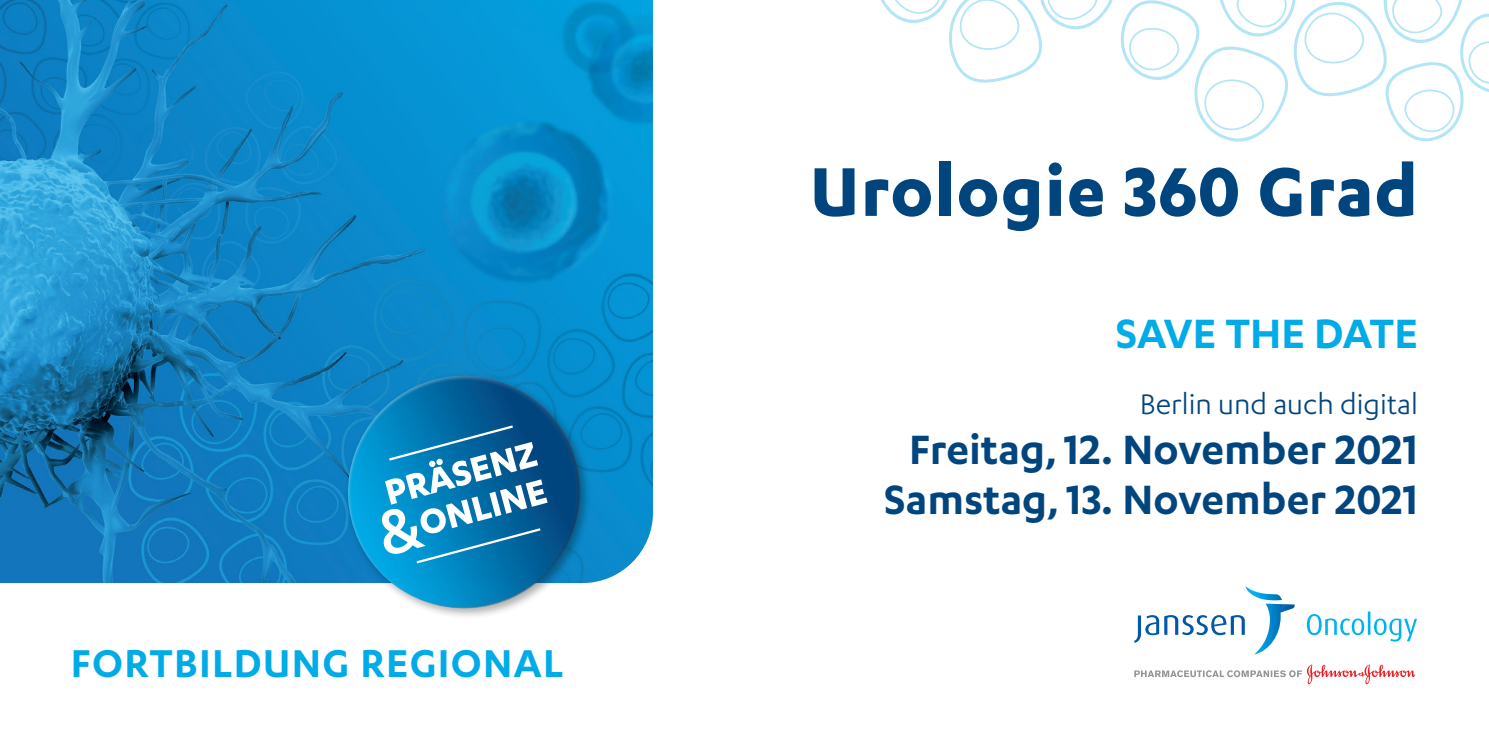
<style>
.page{position:relative;width:1489px;height:745px;background:#fff}
.page>*{position:absolute;margin:0;border:0;box-sizing:border-box;transform-origin:0 0}
.Titel_StD{font:700 80px "Karbon";letter-spacing:.015em;color:#01457f}
.t1{font:600 47.5px/50px "Karbon";color:#01457f;text-align:center}
.SAVE_THE_DATE{font:600 47.5px "Karbon";letter-spacing:-.005em;color:#00abe7}
.t2{font:600 45px "Karbon";letter-spacing:.03em;color:#00abe7}
.t3{font:32.5px "Karbon";color:#01457f}
</style>
<div class="page">
<img style="left:0;top:0;width:653px;height:582px">
<svg style="left:1134px;top:664px;width:281px;height:19px"></svg>
<svg style="left:1306px;top:611px;width:110px;height:30px"></svg>
<svg style="left:1134px;top:586px;width:160px;height:68px"></svg>
<svg style="left:315px;top:345px;width:270px;height:239px;background:#0d85c6"></svg>
<svg style="left:330px;top:369px;width:287px;height:236px;background:#1d87bf"></svg>
<svg style="left:381px;top:423px;width:166px;height:141px"></svg>
<svg style="left:418px;top:605px;width:100px;height:11px"></svg>
<svg style="left:880px;top:0;width:608px;height:142px"></svg>
<p class="t2" style="left:71px;top:637px;width:494px">FORTBILDUNG REGIONAL</p>
<p class="Titel_StD" style="left:810px;top:146px;width:609px">Urologie 360 Grad</p>
<p class="SAVE_THE_DATE" style="left:1115px;top:306px;width:303px">SAVE THE DATE</p>
<p class="t3" style="left:1139px;top:386px;width:280px">Berlin und auch digital</p>
<p class="t1" style="left:884px;top:422px;width:535px">Freitag,12. November 2021<br>Samstag,13. November 2021</p>
</div>
